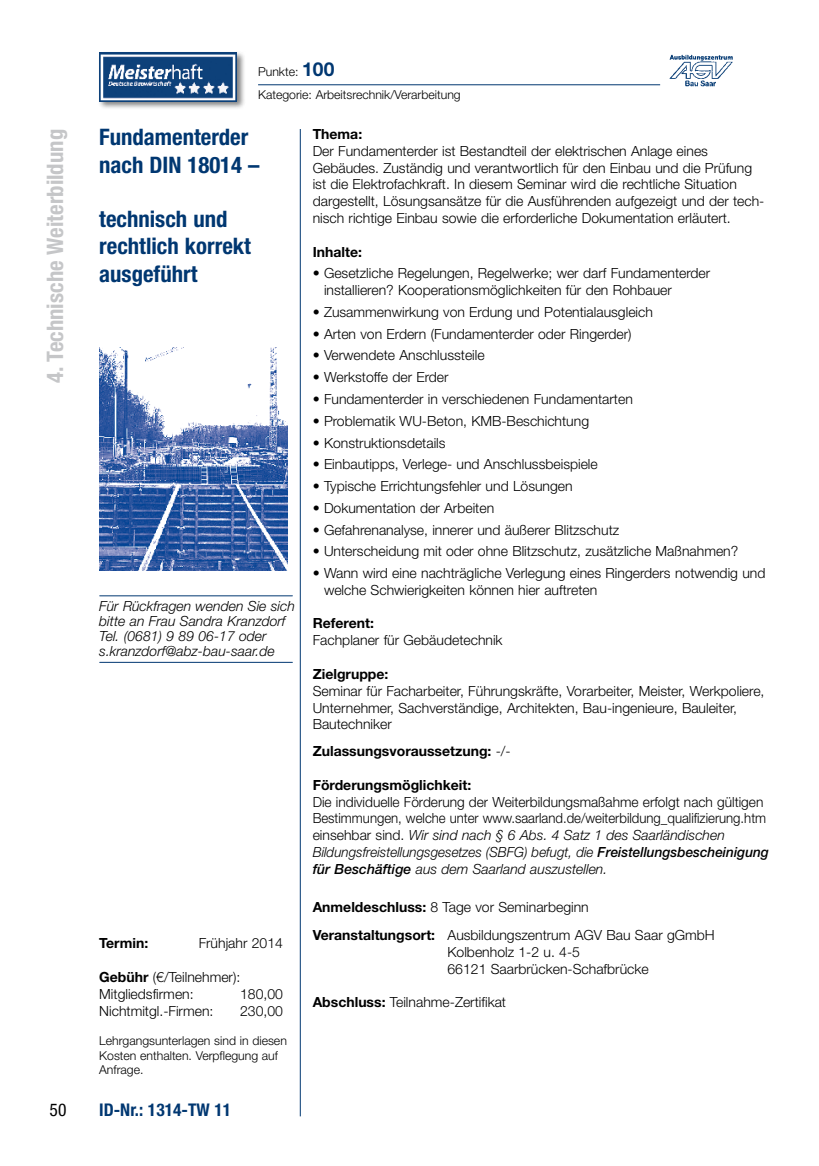
<style>
.page{position:relative;width:819px;height:1166px;background:#fff}
.page>*{position:absolute;margin:0;border:0;box-sizing:border-box;transform-origin:0 0}
.t1{font:700 condensed 22.75px/27.3px "Helvetica Neue LT Std";color:#003771}
.t2{font:700 condensed 22.75px "Helvetica Neue LT Std";color:#c5c6c8}
.t3{font:700 condensed 17.5px "Helvetica Neue LT Std";color:#003771}
.t4{font:condensed 17.5px "Helvetica Neue LT Std";color:#000}
.t5{font:300 14px/16.8px "Helvetica Neue LT Std";color:#000}
.t6{font:italic 300 14px/14.9px "Helvetica Neue LT Std";color:#000}
.t7{font:700 14px "Helvetica Neue LT Std";color:#000}
.t8{font:300 12.25px/14.7px "Helvetica Neue LT Std";color:#000}
.s1{font-weight:700;font-size:19.25px;color:#003771}
.s2{font-weight:700}
.s3{font-weight:300}
.s4{font-style:italic}
.s5{font-weight:500;font-style:italic}
</style>
<div class="page">
<hr style="left:300px;top:129px;width:1px;height:987px;background:#003771">
<img style="left:99px;top:347px;width:189px;height:223px">
<hr style="left:258px;top:84px;width:402px;height:1px;background:#003771">
<img style="left:669px;top:55px;width:64px;height:32px">
<div style="left:97px;top:51px;width:148px;height:59px;background:#000;opacity:.5"></div>
<img style="left:99px;top:53px;width:138px;height:48px">
<hr style="left:100px;top:595px;width:192px;height:1px;background:#003771">
<hr style="left:100px;top:662px;width:192px;height:1px;background:#003771">
<h1 class="t2" style="left:41px;top:383px;width:256px;rotate:-90deg">4. Technische Weiterbildung</h1>
<p class="t4" style="left:50px;top:1100px;width:18px">50</p>
<p class="t8" style="left:258px;top:60px;width:204px;line-height:22.8px">Punkte: <span class="s1">100<br></span>Kategorie: Arbeitsrechnik/Verarbeitung</p>
<h1 class="t1" style="left:99px;top:123px;width:162px">Fundamenterder nach DIN 18014 –</h1>
<h1 class="t1" style="left:99px;top:205px;width:153px">technisch und rechtlich korrekt ausgeführt</h1>
<p class="t6" style="left:99px;top:599px;width:197px">Für Rückfragen wenden Sie sich bitte an Frau Sandra Kranzdorf<br>Tel. (0681) 9 89 06-17 oder s.kranzdorf@abz-bau-saar.de</p>
<p class="t7" style="left:99px;top:934px;width:50px">Termin:</p>
<p class="t5" style="left:199px;top:934px;width:86px">Frühjahr 2014</p>
<p class="t5" style="left:99px;top:968px;width:142px"><span class="s2">Gebühr</span> (€/Teilnehmer):<br>Mitgliedsfirmen:</p>
<p class="t5" style="left:240px;top:985px;width:44px">180,00</p>
<p class="t5" style="left:99px;top:1002px;width:116px">Nichtmitgl.-Firmen:</p>
<p class="t5" style="left:240px;top:1002px;width:44px">230,00</p>
<p class="t8" style="left:99px;top:1033px;width:189px">Lehrgangsunterlagen sind in diesen<br>Kosten enthalten. Verpflegung auf<br>Anfrage.</p>
<p class="t3" style="left:99px;top:1099px;width:133px">ID-Nr.: 1314-TW 11</p>
<p class="t7" style="left:313px;top:125px;width:51px">Thema:</p>
<p class="t5" style="left:313px;top:142px;width:453px">Der Fundamenterder ist Bestandteil der elektrischen Anlage eines Gebäudes. Zuständig und verantwortlich für den Einbau und die Prüfung ist die Elektrofachkraft. In diesem Seminar wird die rechtliche Situation dargestellt, Lösungsansätze für die Ausführenden aufgezeigt und der tech&shy;nisch richtige Einbau sowie die erforderliche Dokumentation erläutert.</p>
<p class="t7" style="left:313px;top:243px;width:51px">Inhalte:</p>
<p class="t5" style="left:324px;top:265px;width:388px;text-indent:-11px">• Gesetzliche Regelungen, Regelwerke; wer darf Fundamenterder installieren? Kooperationsmöglichkeiten für den Rohbauer</p>
<p class="t5" style="left:313px;top:303px;width:342px">• Zusammenwirkung von Erdung und Potentialausgleich</p>
<p class="t5" style="left:313px;top:325px;width:320px">• Arten von Erdern (Fundamenterder oder Ringerder)</p>
<p class="t5" style="left:313px;top:347px;width:173px">• Verwendete Anschlussteile</p>
<p class="t5" style="left:313px;top:368px;width:137px">• Werkstoffe der Erder</p>
<p class="t5" style="left:313px;top:390px;width:322px">• Fundamenterder in verschiedenen Fundamentarten</p>
<p class="t5" style="left:313px;top:412px;width:278px">• Problematik WU-Beton, KMB-Beschichtung</p>
<p class="t5" style="left:313px;top:434px;width:134px">• Konstruktionsdetails</p>
<p class="t5" style="left:313px;top:456px;width:286px">• Einbautipps, Verlege- und Anschlussbeispiele</p>
<p class="t5" style="left:313px;top:477px;width:261px">• Typische Errichtungsfehler und Lösungen</p>
<p class="t5" style="left:313px;top:499px;width:183px">• Dokumentation der Arbeiten</p>
<p class="t5" style="left:313px;top:521px;width:308px">• Gefahrenanalyse, innerer und äußerer Blitzschutz</p>
<p class="t5" style="left:313px;top:543px;width:427px">• Unterscheidung mit oder ohne Blitzschutz, zusätzliche Maßnahmen?</p>
<p class="t5" style="left:324px;top:564px;width:443px;text-indent:-11px">• Wann wird eine nachträgliche Verlegung eines Ringerders notwendig und welche Schwierigkeiten können hier auftreten</p>
<p class="t7" style="left:313px;top:615px;width:63px">Referent:</p>
<p class="t5" style="left:313px;top:631px;width:191px">Fachplaner für Gebäudetechnik</p>
<p class="t7" style="left:313px;top:665px;width:77px">Zielgruppe:</p>
<p class="t5" style="left:313px;top:682px;width:453px">Seminar für Facharbeiter, Führungskräfte, Vorarbeiter, Meister, Werkpoliere,<br>Unternehmer, Sachverständige, Architekten, Bau-ingenieure, Bauleiter,<br>Bautechniker</p>
<p class="t7" style="left:313px;top:742px;width:199px">Zulassungsvoraussetzung: <span class="s3">-/-</span></p>
<p class="t7" style="left:313px;top:776px;width:160px">Förderungsmöglichkeit:</p>
<p class="t5" style="left:313px;top:793px;width:458px">Die individuelle Förderung der Weiterbildungsmaßahme erfolgt nach gültigen Bestimmungen, welche unter www.saarland.de/weiterbildung_qualifizierung.htm einsehbar sind. <span class="s4">Wir sind nach § 6 Abs. 4 Satz 1 des Saarländischen Bildungsfreistellungsgesetzes (SBFG) befugt, die</span> <span class="s5">Freistellungsbescheinigung für Beschäftige</span> <span class="s4">aus dem Saarland auszustellen.</span></p>
<p class="t5" style="left:313px;top:893px;width:403px;line-height:27.7px"><span class="s2">Anmeldeschluss:</span> 8 Tage vor Seminarbeginn<br><span class="s2">Veranstaltungsort:</span> Ausbildungszentrum AGV Bau Saar gGmbH</p>
<p class="t5" style="left:447px;top:943px;width:203px">Kolbenholz 1-2 u. 4-5<br>66121 Saarbrücken-Schafbrücke</p>
<p class="t5" style="left:313px;top:993px;width:195px"><span class="s2">Abschluss:</span> Teilnahme-Zertifikat</p>
</div>
